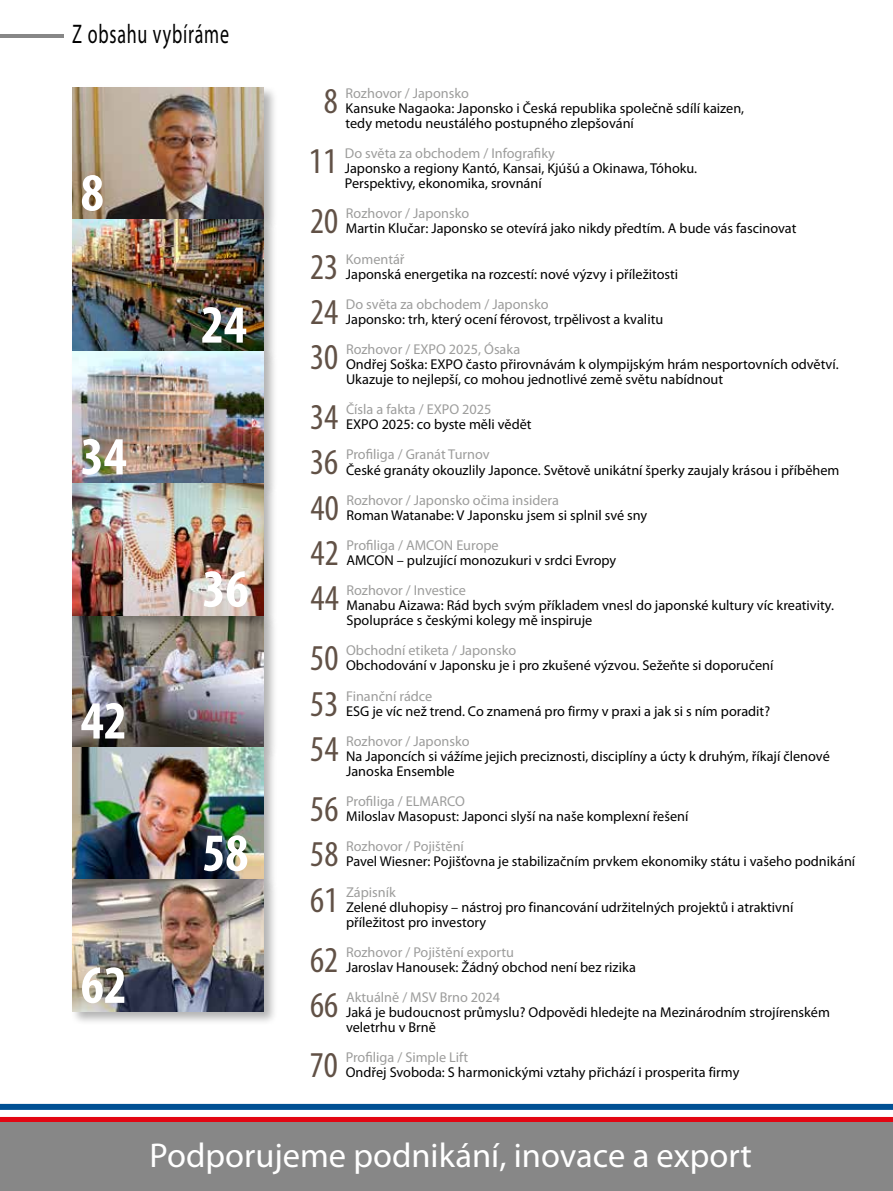
<style>
.page{position:relative;width:893px;height:1191px;background:#fff}
.page>*{position:absolute;margin:0;border:0;box-sizing:border-box;transform-origin:0 0}
.t1{font:700 condensed 54px "Myriad Pro";color:#fff}
.t2{font:condensed 36.45px "Myriad Pro";color:#615146}
.t3{font:34.5px "Myriad Pro";color:#fff}
.t4{font:27px "Myriad Pro";letter-spacing:.045em;color:#000;scale:.67 1}
.t5{font:14.25px/15.1px "Myriad Pro";color:#000}
.t6{font:14.25px "Myriad Pro";color:#9d9d9c}
</style>
<div class="page">
<hr style="left:0;top:34px;width:64px;height:3px;background:#878787">
<div style="left:70px;top:85px;width:208px;height:148px;background:#000;opacity:.3"></div>
<img style="left:72px;top:87px;width:192px;height:130px">
<div style="left:70px;top:217px;width:208px;height:148px;background:#000;opacity:.3"></div>
<div style="left:70px;top:349px;width:208px;height:148px;background:#000;opacity:.3"></div>
<div style="left:70px;top:613px;width:208px;height:148px;background:#000;opacity:.3"></div>
<div style="left:70px;top:481px;width:208px;height:148px;background:#000;opacity:.3"></div>
<div style="left:70px;top:745px;width:208px;height:148px;background:#000;opacity:.3"></div>
<div style="left:70px;top:877px;width:208px;height:148px;background:#000;opacity:.3"></div>
<div style="left:0;top:1117px;width:893px;height:6px;background:#e30613"></div>
<div style="left:0;top:1103px;width:893px;height:6px;background:#005094"></div>
<div style="left:0;top:1123px;width:893px;height:68px;background:#878787"></div>
<h3 class="t4" style="left:72px;top:17px;width:235px">Z obsahu vybíráme</h3>
<h1 class="t1" style="left:81px;top:159px;width:25px">8</h1>
<h1 class="t1" style="left:81px;top:423px;width:48px">34</h1>
<h1 class="t1" style="left:81px;top:687px;width:48px">42</h1>
<h1 class="t1" style="left:81px;top:951px;width:48px">62</h1>
<h1 class="t1" style="left:201px;top:291px;width:48px">24</h1>
<h1 class="t1" style="left:203px;top:555px;width:48px">36</h1>
<h1 class="t1" style="left:202px;top:819px;width:48px">58</h1>
<h2 class="t2" style="left:324px;top:79px;width:16px">8</h2>
<p class="t6" style="left:346px;top:84px;width:125px">Rozhovor / Japonsko</p>
<p class="t5" style="left:346px;top:100px;width:400px">Kansuke Nagaoka: Japonsko i Česká republika společně sdílí kaizen, tedy metodu neustálého postupného zlepšování</p>
<h2 class="t2" style="left:309px;top:139px;width:30px">11</h2>
<p class="t6" style="left:345px;top:144px;width:212px">Do světa za obchodem / Infografiky</p>
<p class="t5" style="left:345px;top:160px;width:354px">Japonsko a regiony Kantó, Kansai, Kjúšú a Okinawa, Tóhoku.<br>Perspektivy, ekonomika, srovnání</p>
<h2 class="t2" style="left:310px;top:199px;width:30px">20</h2>
<p class="t6" style="left:346px;top:205px;width:125px">Rozhovor / Japonsko</p>
<p class="t5" style="left:346px;top:221px;width:452px">Martin Klučar: Japonsko se otevírá jako nikdy předtím. A bude vás fascinovat</p>
<h2 class="t2" style="left:310px;top:244px;width:30px">23</h2>
<p class="t6" style="left:346px;top:250px;width:60px">Komentář</p>
<p class="t5" style="left:346px;top:266px;width:334px">Japonská energetika na rozcestí: nové výzvy i příležitosti</p>
<h2 class="t2" style="left:310px;top:290px;width:30px">24</h2>
<p class="t6" style="left:346px;top:295px;width:204px">Do světa za obchodem / Japonsko</p>
<p class="t5" style="left:346px;top:311px;width:319px">Japonsko: trh, který ocení férovost, trpělivost a kvalitu</p>
<h2 class="t2" style="left:310px;top:335px;width:30px">30</h2>
<p class="t6" style="left:346px;top:340px;width:176px">Rozhovor / EXPO 2025, Ósaka</p>
<p class="t5" style="left:346px;top:356px;width:494px">Ondřej Soška: EXPO často přirovnávám k olympijským hrám nesportovních odvětví.<br>Ukazuje to nejlepší, co mohou jednotlivé země světu nabídnout</p>
<h2 class="t2" style="left:310px;top:395px;width:30px">34</h2>
<p class="t6" style="left:346px;top:401px;width:147px">Čísla a fakta / EXPO 2025</p>
<p class="t5" style="left:346px;top:417px;width:187px">EXPO 2025: co byste měli vědět</p>
<h2 class="t2" style="left:310px;top:440px;width:30px">36</h2>
<p class="t6" style="left:346px;top:446px;width:145px">Profiliga / Granát Turnov</p>
<p class="t5" style="left:346px;top:462px;width:495px">České granáty okouzlily Japonce. Světově unikátní šperky zaujaly krásou i příběhem</p>
<h2 class="t2" style="left:311px;top:485px;width:30px">40</h2>
<p class="t6" style="left:346px;top:491px;width:214px">Rozhovor / Japonsko očima insidera</p>
<p class="t5" style="left:346px;top:507px;width:302px">Roman Watanabe: V Japonsku jsem si splnil své sny</p>
<h2 class="t2" style="left:311px;top:531px;width:30px">42</h2>
<p class="t6" style="left:346px;top:536px;width:154px">Profiliga / AMCON Europe</p>
<p class="t5" style="left:346px;top:552px;width:271px">AMCON – pulzující monozukuri v srdci Evropy</p>
<h2 class="t2" style="left:311px;top:576px;width:30px">44</h2>
<p class="t6" style="left:346px;top:581px;width:121px">Rozhovor / Investice</p>
<p class="t5" style="left:346px;top:597px;width:489px">Manabu Aizawa: Rád bych svým příkladem vnesl do japonské kultury víc kreativity.<br>Spolupráce s českými kolegy mě inspiruje</p>
<h2 class="t2" style="left:310px;top:636px;width:30px">50</h2>
<p class="t6" style="left:346px;top:642px;width:172px">Obchodní etiketa / Japonsko</p>
<p class="t5" style="left:346px;top:658px;width:429px">Obchodování v Japonsku je i pro zkušené výzvou. Sežeňte si doporučení</p>
<h2 class="t2" style="left:310px;top:681px;width:30px">53</h2>
<p class="t6" style="left:346px;top:687px;width:88px">Finanční rádce</p>
<p class="t5" style="left:346px;top:703px;width:425px">ESG je víc než trend. Co znamená pro firmy v praxi a jak si s ním poradit?</p>
<h2 class="t2" style="left:310px;top:726px;width:30px">54</h2>
<p class="t6" style="left:346px;top:732px;width:125px">Rozhovor / Japonsko</p>
<p class="t5" style="left:346px;top:748px;width:485px">Na Japoncích si vážíme jejich preciznosti, disciplíny a úcty k druhým, říkají členové<br>Janoska Ensemble</p>
<h2 class="t2" style="left:310px;top:787px;width:30px">56</h2>
<p class="t6" style="left:346px;top:792px;width:120px">Profiliga / ELMARCO</p>
<p class="t5" style="left:346px;top:808px;width:344px">Miloslav Masopust: Japonci slyší na naše komplexní řešení</p>
<h2 class="t2" style="left:310px;top:832px;width:30px">58</h2>
<p class="t6" style="left:346px;top:837px;width:119px">Rozhovor / Pojištění</p>
<p class="t5" style="left:346px;top:853px;width:511px">Pavel Wiesner: Pojišťovna je stabilizačním prvkem ekonomiky státu i vašeho podnikání</p>
<h2 class="t2" style="left:310px;top:877px;width:30px">61</h2>
<p class="t6" style="left:346px;top:883px;width:51px">Zápisník</p>
<p class="t5" style="left:346px;top:899px;width:449px">Zelené dluhopisy – nástroj pro financování udržitelných projektů i atraktivní příležitost pro investory</p>
<h2 class="t2" style="left:310px;top:937px;width:30px">62</h2>
<p class="t6" style="left:346px;top:943px;width:170px">Rozhovor / Pojištění exportu</p>
<p class="t5" style="left:346px;top:959px;width:291px">Jaroslav Hanousek: Žádný obchod není bez rizika</p>
<h2 class="t2" style="left:310px;top:983px;width:30px">66</h2>
<p class="t6" style="left:346px;top:988px;width:156px">Aktuálně / MSV Brno 2024</p>
<p class="t5" style="left:346px;top:1004px;width:485px">Jaká je budoucnost průmyslu? Odpovědi hledejte na Mezinárodním strojírenském veletrhu v Brně</p>
<h2 class="t2" style="left:310px;top:1043px;width:30px">70</h2>
<p class="t6" style="left:346px;top:1048px;width:124px">Profiliga / Simple Lift</p>
<p class="t5" style="left:346px;top:1064px;width:395px">Ondřej Svoboda: S harmonickými vztahy přichází i prosperita firmy</p>
<h3 class="t3" style="left:150px;top:1134px;width:604px">Podporujeme podnikání, inovace a export</h3>
</div>
